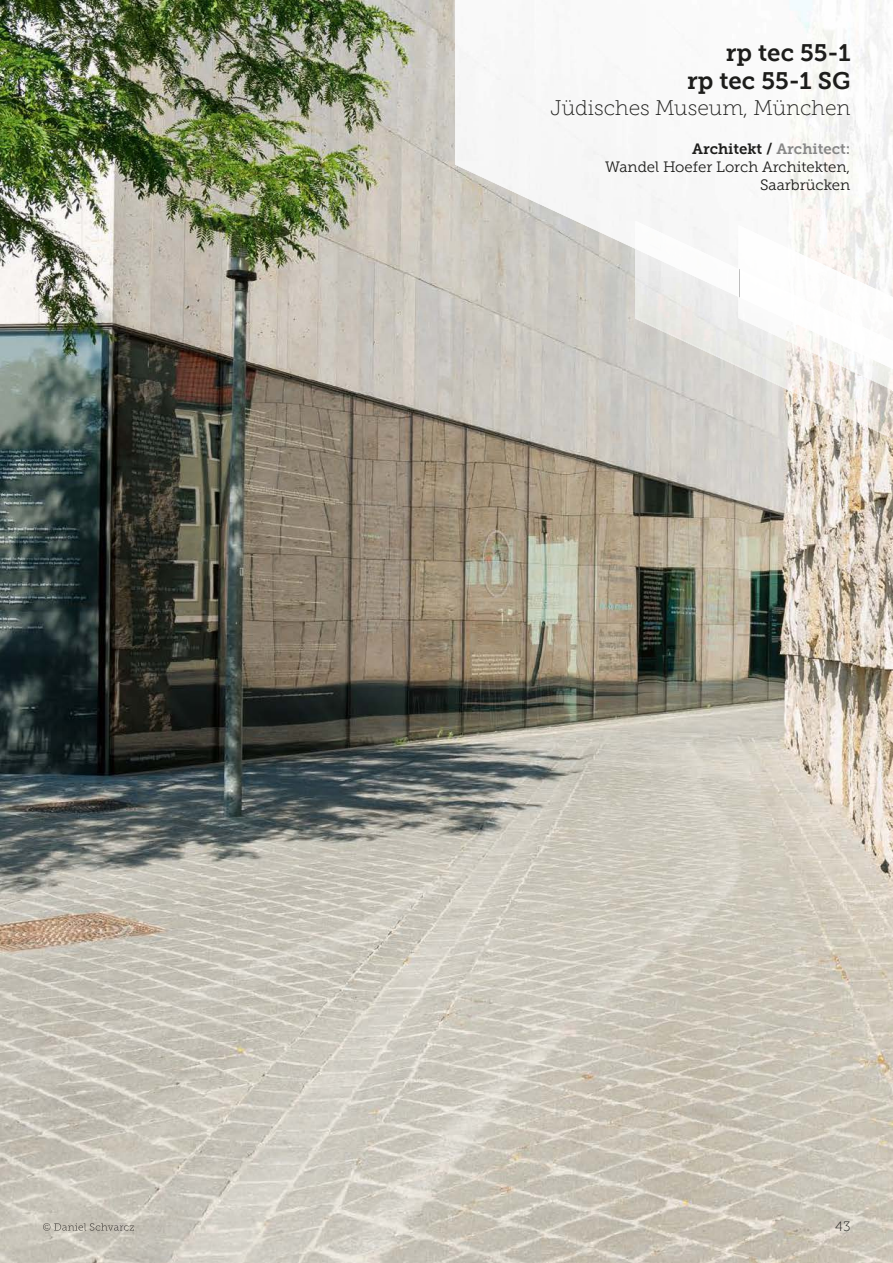
<style>
.page{position:relative;width:893px;height:1263px;background:#fff}
.page>*{position:absolute;margin:0;border:0;box-sizing:border-box;transform-origin:0 0}
.t1{font:24px/28.8px "Museo Slab 700";color:#1d1d1b;text-align:right}
.t2{font:21px "Museo Slab 100";color:#1d1d1b}
.t3{font:15px/18px "Museo Slab 300";color:#1d1d1b;text-align:right}
.t4{font:15px "Museo Slab 700";color:#1d1d1b}
.t5{font:13.5px "Museo Slab 100";color:#1d1d1b}
.s1{color:#878787}
</style>
<div class="page">
<img style="left:0;top:0;width:893px;height:1263px">
<img style="left:43px;top:1223px;width:91px;height:8px">
<img style="left:635px;top:0;width:258px;height:198px">
<img style="left:635px;top:198px;width:258px;height:27px">
<img style="left:455px;top:0;width:180px;height:249px">
<img style="left:635px;top:270px;width:258px;height:169px">
<img style="left:635px;top:221px;width:103px;height:49px">
<img style="left:738px;top:225px;width:155px;height:44px">
<img style="left:739px;top:269px;width:154px;height:28px">
<img style="left:738px;top:297px;width:155px;height:93px">
<svg style="left:738px;top:269px;width:1px;height:28px"></svg>
<h1 class="t1" style="left:687px;top:38px;width:165px">rp tec 55-1<br>rp tec 55-1 SG</h1>
<h2 class="t2" style="left:551px;top:96px;width:301px">Jüdisches Museum, München</h2>
<p class="t4" style="left:692px;top:141px;width:160px">Architekt / <span class="s1">Architect:</span></p>
<p class="t3" style="left:605px;top:158px;width:247px">Wandel Hoefer Lorch Architekten,<br>Saarbrücken</p>
<p class="t5" style="left:835px;top:1219px;width:17px">43</p>
</div>
